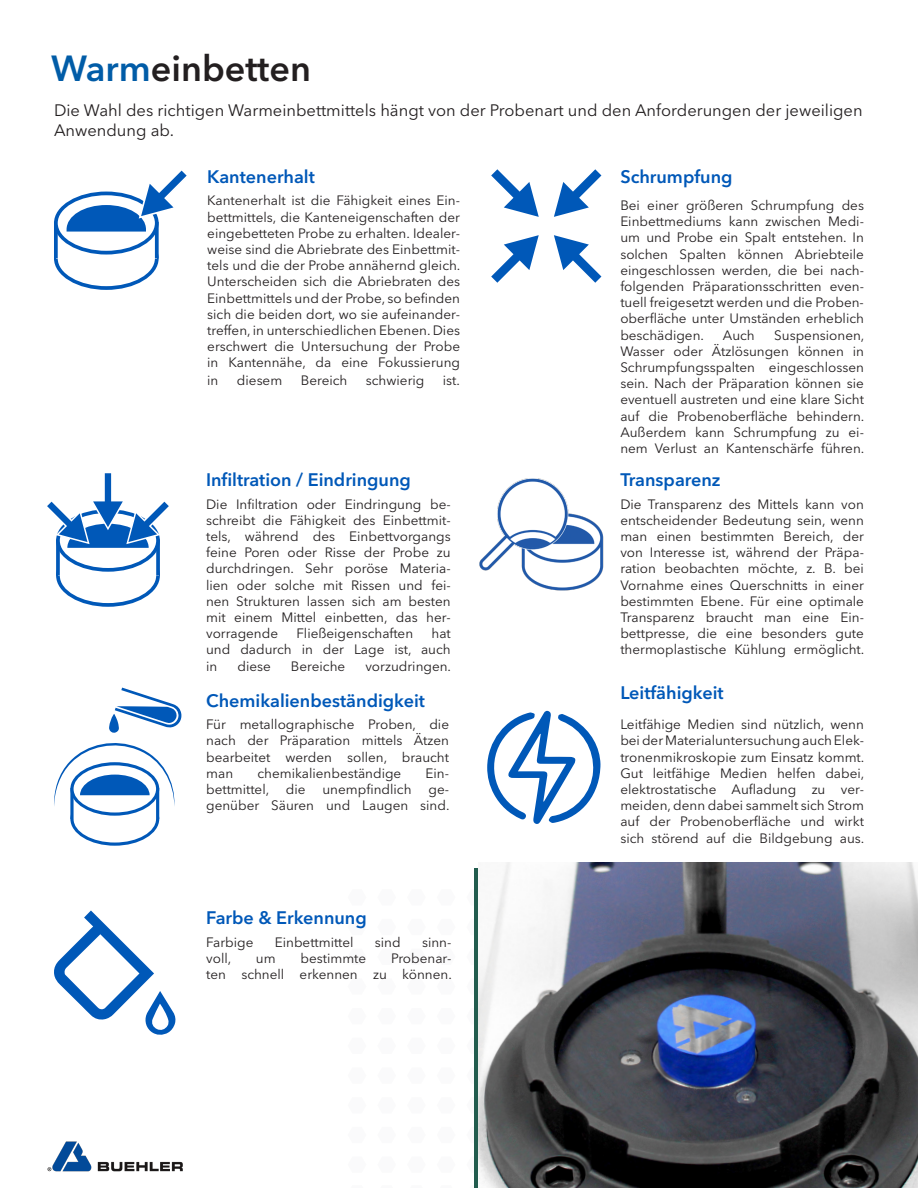
<style>
.page{position:relative;width:918px;height:1188px;background:#fff}
.page>*{position:absolute;margin:0;border:0;box-sizing:border-box;transform-origin:0 0}
.t1{font:600 36px "Avenir Next LT Pro";color:#231f20}
.t2{font:600 18px "Avenir Next LT Pro";color:#0058b8}
.Body_Copy{font:16.5px/19.8px "Avenir Next LT Pro";color:#231f20}
.t3{font:13.5px/16.2px "Avenir Next LT Pro";color:#231f20;text-align:justify}
.s1{color:#015ca7}
</style>
<div class="page">
<img style="left:47px;top:1141px;width:136px;height:31px">
<img style="left:479px;top:863px;width:439px;height:325px">
<svg style="left:491px;top:235px;width:48px;height:48px"></svg>
<svg style="left:554px;top:235px;width:47px;height:48px"></svg>
<svg style="left:491px;top:169px;width:48px;height:48px"></svg>
<svg style="left:554px;top:169px;width:47px;height:48px"></svg>
<svg style="left:47px;top:473px;width:122px;height:134px"></svg>
<svg style="left:54px;top:910px;width:122px;height:125px"></svg>
<svg style="left:54px;top:688px;width:128px;height:158px"></svg>
<svg style="left:487px;top:710px;width:113px;height:114px"></svg>
<svg style="left:54px;top:170px;width:133px;height:120px"></svg>
<img style="left:480px;top:478px;width:124px;height:113px">
<p class="t1" style="left:51px;top:47px;width:262px"><span class="s1">Warm</span>einbetten</p>
<p class="Body_Copy" style="left:54px;top:100px;width:810px">Die Wahl des richtigen Warmeinbettmittels hängt von der Probenart und den Anforderungen der jeweiligen<br>Anwendung ab.</p>
<p class="t2" style="left:207px;top:166px;width:109px">Kantenerhalt</p>
<p class="t2" style="left:620px;top:166px;width:114px">Schrumpfung</p>
<p class="t3" style="left:207px;top:193px;width:255px">Kantenerhalt ist die Fähigkeit eines Ein&shy;bettmittels, die Kanteneigenschaften der eingebetteten Probe zu erhalten. Idealer&shy;weise sind die Abriebrate des Einbettmit&shy;tels und die der Probe annähernd gleich.<br>Unterscheiden sich die Abriebraten des Einbettmittels und der Probe, so befinden sich die beiden dort, wo sie aufeinander&shy;treffen, in unterschiedlichen Ebenen. Dies erschwert die Untersuchung der Probe in Kantennähe, da eine Fokussierung</p>
<p class="t3" style="left:207px;top:373px;width:13px">in</p>
<p class="t3" style="left:237px;top:373px;width:47px">diesem</p>
<p class="t3" style="left:301px;top:373px;width:48px">Bereich</p>
<p class="t3" style="left:366px;top:373px;width:60px">schwierig</p>
<p class="t3" style="left:443px;top:373px;width:19px">ist.</p>
<p class="t2" style="left:206px;top:469px;width:206px">Infiltration / Eindringung</p>
<p class="t3" style="left:206px;top:496px;width:246px">Die Infiltration oder Eindringung be-</p>
<p class="t3" style="left:206px;top:512px;width:246px">schreibt die Fähigkeit des Einbettmit&shy;tels, während des Einbettvorgangs feine Poren oder Risse der Probe zu durchdringen. Sehr poröse Materia-</p>
<p class="t3" style="left:206px;top:577px;width:246px">lien oder solche mit Rissen und fei-</p>
<p class="t3" style="left:206px;top:593px;width:246px">nen Strukturen lassen sich am besten mit einem Mittel einbetten, das her&shy;vorragende</p>
<p class="t3" style="left:296px;top:625px;width:118px">Fließeigenschaften</p>
<p class="t3" style="left:206px;top:625px;width:246px;text-indent:225px">hat und dadurch in der Lage ist, auch in</p>
<p class="t3" style="left:237px;top:658px;width:35px">diese</p>
<p class="t3" style="left:291px;top:658px;width:56px">Bereiche</p>
<p class="t3" style="left:365px;top:658px;width:87px">vorzudringen.</p>
<p class="t2" style="left:206px;top:689px;width:220px">Chemikalienbeständigkeit</p>
<p class="t3" style="left:206px;top:716px;width:244px">Für metallographische Proben, die nach der Präparation mittels Ätzen bearbeitet werden sollen, braucht man</p>
<p class="t3" style="left:257px;top:765px;width:145px">chemikalienbeständige</p>
<p class="t3" style="left:426px;top:765px;width:25px">Ein-</p>
<p class="t3" style="left:206px;top:781px;width:101px">bettmittel, die</p>
<p class="t3" style="left:322px;top:781px;width:91px">unempfindlich</p>
<p class="t3" style="left:206px;top:781px;width:245px;text-align:right">ge-<br>genüber Säuren und Laugen sind.</p>
<p class="t2" style="left:206px;top:907px;width:162px">Farbe &amp; Erkennung</p>
<p class="t3" style="left:206px;top:934px;width:49px">Farbige</p>
<p class="t3" style="left:275px;top:934px;width:80px">Einbettmittel</p>
<p class="t3" style="left:375px;top:934px;width:27px">sind</p>
<p class="t3" style="left:422px;top:934px;width:31px">sinn-</p>
<p class="t3" style="left:206px;top:950px;width:27px">voll,</p>
<p class="t3" style="left:256px;top:950px;width:21px">um</p>
<p class="t3" style="left:301px;top:950px;width:67px">bestimmte</p>
<p class="t3" style="left:206px;top:950px;width:247px;text-align:right">Probenar-<br>ten schnell erkennen zu können.</p>
<p class="t3" style="left:620px;top:197px;width:245px">Bei einer größeren Schrumpfung des Einbettmediums kann zwischen Medi&shy;um und Probe ein Spalt entstehen. In solchen Spalten können Abriebteile eingeschlossen werden, die bei nach&shy;folgenden Präparationsschritten even&shy;tuell freigesetzt werden und die Proben-</p>
<p class="t3" style="left:620px;top:310px;width:245px">oberfläche unter Umständen erheblich beschädigen.</p>
<p class="t3" style="left:723px;top:327px;width:33px">Auch</p>
<p class="t3" style="left:620px;top:327px;width:246px;text-indent:154px">Suspensionen, Wasser oder Ätzlösungen können in Schrumpfungsspalten eingeschlossen sein. Nach der Präparation können sie eventuell austreten und eine klare Sicht auf die Probenoberfläche behindern.<br>Außerdem kann Schrumpfung zu ei&shy;nem Verlust an Kantenschärfe führen.</p>
<p class="t2" style="left:620px;top:469px;width:102px">Transparenz</p>
<p class="t3" style="left:620px;top:496px;width:246px">Die Transparenz des Mittels kann von entscheidender Bedeutung sein, wenn man einen bestimmten Bereich, der von Interesse ist, während der Präpa&shy;ration beobachten möchte, z. B. bei Vornahme eines Querschnitts in einer bestimmten Ebene. Für eine optimale Transparenz braucht man eine Ein&shy;bettpresse, die eine besonders gute thermoplastische Kühlung ermöglicht.</p>
<p class="t2" style="left:620px;top:682px;width:105px">Leitfähigkeit</p>
<p class="t3" style="left:620px;top:716px;width:246px">Leitfähige Medien sind nützlich, wenn bei der Materialuntersuchung auch Elek&shy;tronenmikroskopie zum Einsatz kommt.<br>Gut leitfähige Medien helfen dabei, elektrostatische Aufladung zu ver&shy;meiden, denn dabei sammelt sich Strom auf der Probenoberfläche und wirkt sich störend auf die Bildgebung aus.</p>
</div>
